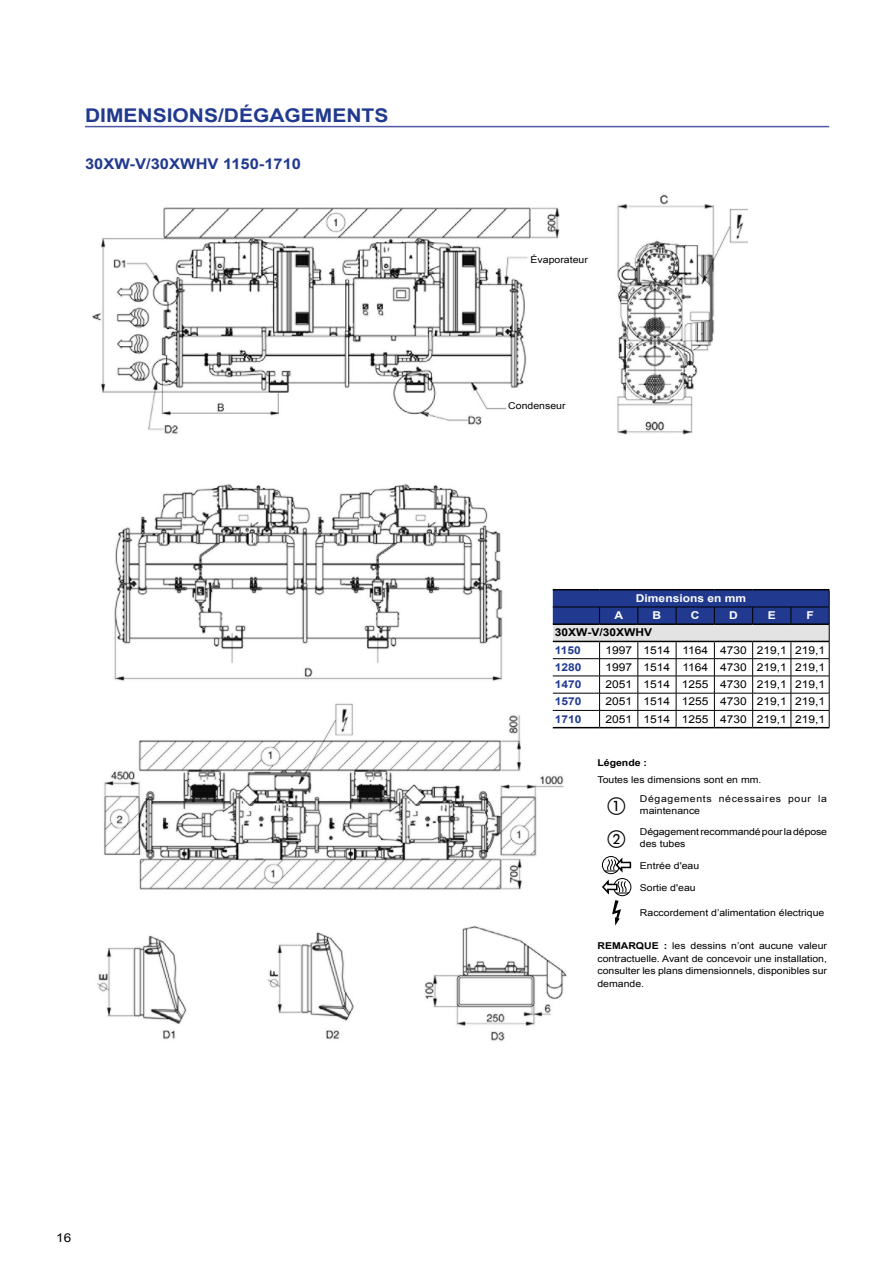
<style>
.page{position:relative;width:893px;height:1263px;background:#fff}
.page>*{position:absolute;margin:0;border:0;box-sizing:border-box;transform-origin:0 0}
.t1{font:700 18.9px "Arial";color:#213a8f;scale:1.11 1}
.t2{font:18px "European Pi One";color:#000}
.t3{font:700 14.85px "Arial";color:#213a8f;scale:1.11 1}
.t4{font:12.15px "Arial";color:#000;scale:1.11 1}
.t5{font:10.8px "Arial";color:#000;scale:1.11 1}
.t6{font:700 10.8px "Arial";color:#fff;scale:1.11 1}
.t7{font:700 10.8px "Arial";color:#213a8f;scale:1.11 1}
.t8{font:700 10.8px "Arial";color:#000;scale:1.11 1}
.t9{font:9.45px/12.6px "Arial";color:#000;scale:1.11 1}
.t10{font:9.45px/12.6px "Arial";letter-spacing:.06em;color:#000;scale:1.11 1}
.t11{font:700 9.45px "Arial";color:#000;scale:1.11 1}
.s1{font-weight:700}
</style>
<div class="page">
<img style="left:92px;top:194px;width:655px;height:847px">
<hr style="left:85px;top:126px;width:744px;height:1px;background:#4d58a4">
<svg style="left:553px;top:590px;width:277px;height:137px"></svg>
<hr style="left:553px;top:589px;width:47px;height:1px;background:#000">
<hr style="left:600px;top:589px;width:38px;height:1px;background:#000">
<hr style="left:638px;top:589px;width:38px;height:1px;background:#000">
<hr style="left:676px;top:589px;width:38px;height:1px;background:#000">
<hr style="left:714px;top:589px;width:39px;height:1px;background:#000">
<hr style="left:753px;top:589px;width:38px;height:1px;background:#000">
<hr style="left:791px;top:589px;width:38px;height:1px;background:#000">
<hr style="left:553px;top:727px;width:47px;height:1px;background:#000">
<hr style="left:600px;top:727px;width:38px;height:1px;background:#000">
<hr style="left:638px;top:727px;width:38px;height:1px;background:#000">
<hr style="left:676px;top:727px;width:38px;height:1px;background:#000">
<hr style="left:714px;top:727px;width:39px;height:1px;background:#000">
<hr style="left:753px;top:727px;width:38px;height:1px;background:#000">
<hr style="left:791px;top:727px;width:38px;height:1px;background:#000">
<hr style="left:553px;top:623px;width:47px;height:2px;background:#000">
<hr style="left:600px;top:623px;width:38px;height:2px;background:#000">
<hr style="left:638px;top:623px;width:38px;height:2px;background:#000">
<hr style="left:676px;top:623px;width:38px;height:2px;background:#000">
<hr style="left:714px;top:623px;width:39px;height:2px;background:#000">
<hr style="left:753px;top:623px;width:38px;height:2px;background:#000">
<hr style="left:791px;top:623px;width:38px;height:2px;background:#000">
<hr style="left:553px;top:641px;width:47px;height:1px;background:#000">
<hr style="left:600px;top:641px;width:38px;height:1px;background:#000">
<hr style="left:638px;top:641px;width:38px;height:1px;background:#000">
<hr style="left:676px;top:641px;width:38px;height:1px;background:#000">
<hr style="left:714px;top:641px;width:39px;height:1px;background:#000">
<hr style="left:753px;top:641px;width:38px;height:1px;background:#000">
<hr style="left:791px;top:641px;width:38px;height:1px;background:#000">
<svg style="left:601px;top:853px;width:31px;height:72px"></svg>
<h1 class="t1" style="left:85px;top:102px;width:275px">DIMENSIONS/DÉGAGEMENTS</h1>
<h3 class="t3" style="left:85px;top:154px;width:196px">30XW-V/30XWHV 1150-1710</h3>
<p class="t4" style="left:56px;top:1230px;width:15px">16</p>
<p class="t9" style="left:531px;top:254px;width:53px">Évaporateur</p>
<p class="t9" style="left:508px;top:399px;width:53px">Condenseur</p>
<p class="t6" style="left:636px;top:591px;width:101px">Dimensions en mm</p>
<p class="t6" style="left:615px;top:608px;width:9px">A</p>
<p class="t6" style="left:653px;top:608px;width:9px">B</p>
<p class="t6" style="left:691px;top:608px;width:9px">C</p>
<p class="t6" style="left:729px;top:608px;width:9px">D</p>
<p class="t6" style="left:768px;top:608px;width:9px">E</p>
<p class="t6" style="left:806px;top:608px;width:8px">F</p>
<p class="t8" style="left:555px;top:625px;width:89px">30XW-V/30XWHV</p>
<p class="t7" style="left:555px;top:643px;width:25px">1150</p>
<p class="t5" style="left:605px;top:643px;width:199px">1997 1514 1164 4730 219,1 219,1</p>
<p class="t7" style="left:555px;top:660px;width:26px">1280</p>
<p class="t5" style="left:605px;top:660px;width:199px">1997 1514 1164 4730 219,1 219,1</p>
<p class="t7" style="left:555px;top:677px;width:26px">1470</p>
<p class="t5" style="left:605px;top:677px;width:199px">2051 1514 1255 4730 219,1 219,1</p>
<p class="t7" style="left:555px;top:694px;width:26px">1570</p>
<p class="t5" style="left:605px;top:694px;width:199px">2051 1514 1255 4730 219,1 219,1</p>
<p class="t7" style="left:555px;top:711px;width:26px">1710</p>
<p class="t5" style="left:605px;top:712px;width:199px">2051 1514 1255 4730 219,1 219,1</p>
<p class="t11" style="left:597px;top:756px;width:46px">Légende :</p>
<p class="t9" style="left:597px;top:773px;width:149px">Toutes les dimensions sont en mm.</p>
<h2 class="t2" style="left:608px;top:796px;width:19px">a</h2>
<p class="t10" style="left:640px;top:792px;width:170px">Dégagements nécessaires pour la maintenance</p>
<h2 class="t2" style="left:608px;top:829px;width:19px">b</h2>
<p class="t9" style="left:640px;top:825px;width:170px">Dégagement recommandé pour la dépose des tubes</p>
<p class="t9" style="left:640px;top:859px;width:55px">Entrée d'eau</p>
<p class="t9" style="left:640px;top:881px;width:52px">Sortie d'eau</p>
<p class="t9" style="left:640px;top:907px;width:168px">Raccordement d’alimentation électrique</p>
<p class="t9" style="left:597px;top:939px;width:208px;text-align:justify"><span class="s1">REMARQUE :</span> les dessins n’ont aucune valeur contractuelle. Avant de concevoir une installation, consulter les plans dimensionnels, disponibles sur demande.</p>
</div>
